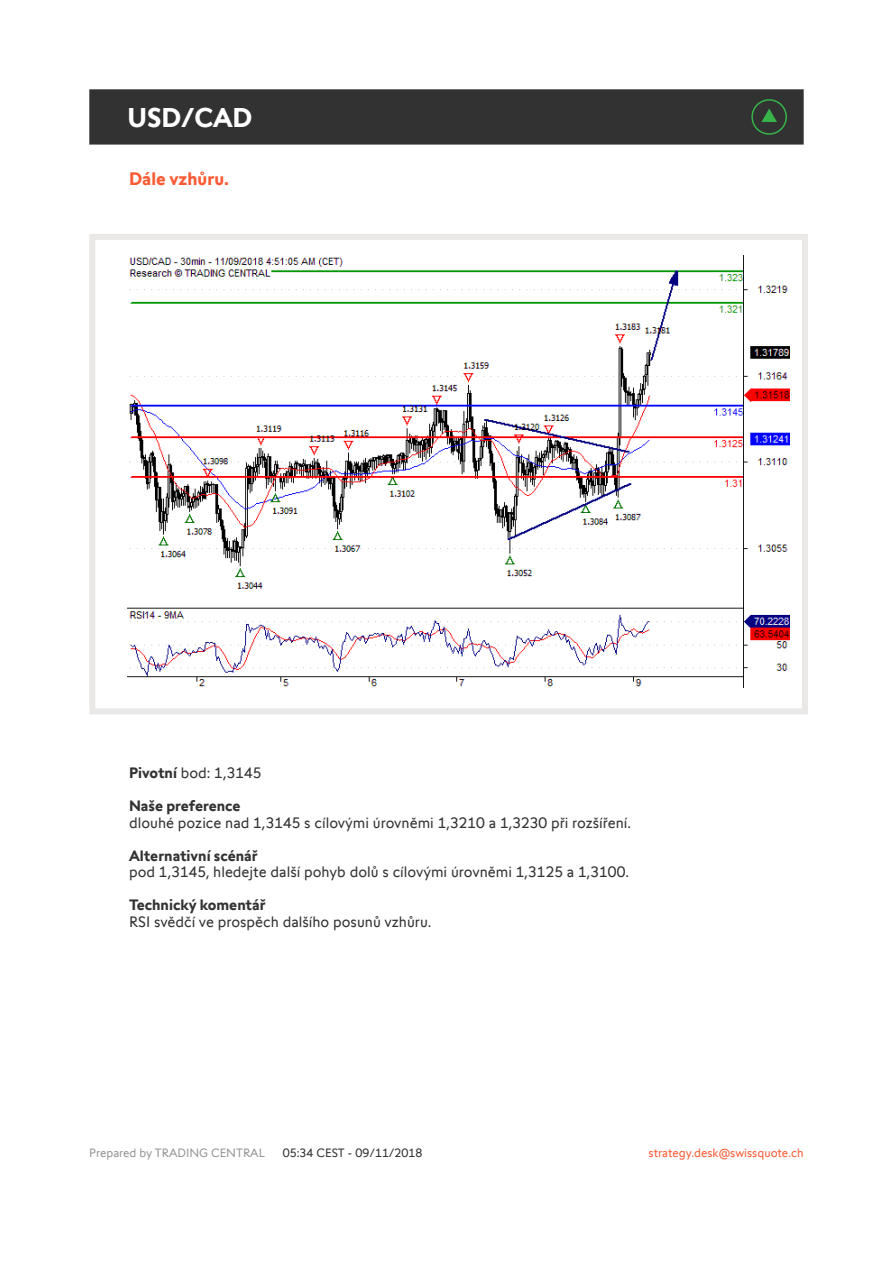
<style>
.page{position:relative;width:893px;height:1263px;background:#fff}
.page>*{position:absolute;margin:0;border:0;box-sizing:border-box;transform-origin:0 0}
.t1{font:700 27px "Swissquote CT";color:#fff}
.t2{font:700 18px "Swissquote CT";color:#fa5b35}
.t3{font:15px "Swissquote CT";color:#323232}
.t4{font:700 15px "Swissquote CT";color:#323232}
.t5{font:12px "Swissquote CT";color:#fa5b35}
.t6{font:12px "Swissquote CT";color:#939598}
.t7{font:12px "Swissquote CT";color:#323232}
.s1{font-weight:700}
</style>
<div class="page">
<div style="left:89px;top:234px;width:719px;height:480px;border:6px solid #e9e8e7"></div>
<div style="left:89px;top:89px;width:715px;height:56px;background:#323232;border:2px solid #323232"></div>
<img style="left:128px;top:255px;width:661px;height:432px">
<svg style="left:751px;top:99px;width:36px;height:36px"></svg>
<h1 class="t1" style="left:128px;top:101px;width:126px">USD/CAD</h1>
<p class="t2" style="left:129px;top:168px;width:102px">Dále vzhůru.</p>
<p class="t3" style="left:129px;top:764px;width:134px"><span class="s1">Pivotní</span> bod: 1,3145</p>
<p class="t4" style="left:129px;top:797px;width:113px">Naše preference</p>
<p class="t3" style="left:129px;top:814px;width:503px">dlouhé pozice nad 1,3145 s cílovými úrovněmi 1,3210 a 1,3230 při rozšíření.</p>
<p class="t4" style="left:129px;top:846px;width:130px">Alternativní scénář</p>
<p class="t3" style="left:129px;top:863px;width:501px">pod 1,3145, hledejte další pohyb dolů s cílovými úrovněmi 1,3125 a 1,3100.</p>
<p class="t4" style="left:129px;top:896px;width:138px">Technický komentář</p>
<p class="t3" style="left:129px;top:913px;width:304px">RSI svědčí ve prospěch dalšího posunů vzhůru.</p>
<p class="t6" style="left:89px;top:1145px;width:177px">Prepared by TRADING CENTRAL</p>
<p class="t7" style="left:283px;top:1145px;width:141px">05:34 CEST - 09/11/2018</p>
<p class="t5" style="left:649px;top:1145px;width:157px">strategy.desk@swissquote.ch</p>
</div>
